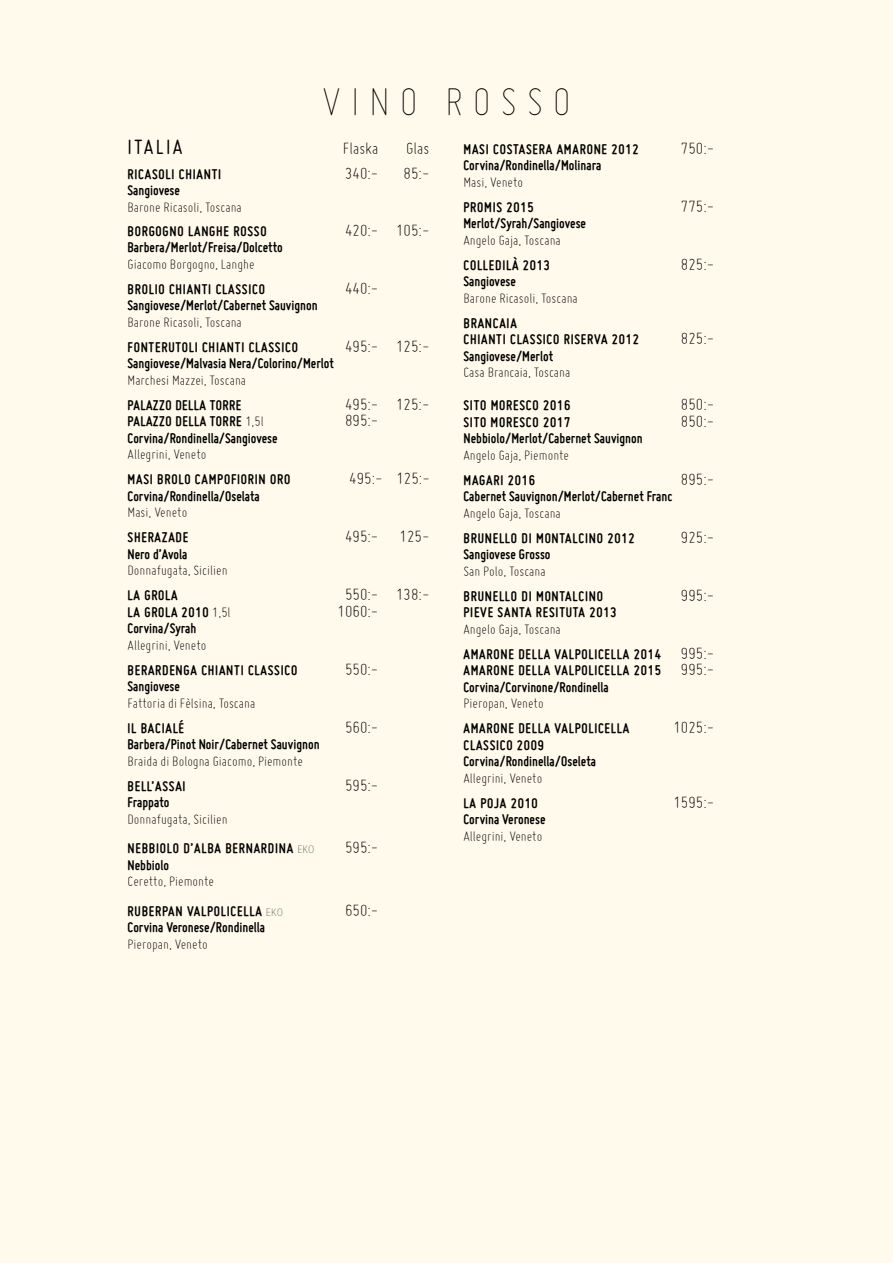
<style>
.page{position:relative;width:893px;height:1263px;background:#fffaec}
.page>*{position:absolute;margin:0;border:0;box-sizing:border-box;transform-origin:0 0}
.t1{font:45px "Miso Skinny";letter-spacing:.2em;color:#000}
.t2{font:22.5px "Miso";letter-spacing:.1em;color:#000}
.t3{font:300 18px "Miso";color:#000}
.t4{font:700 15px/29.5px "Miso";letter-spacing:.05em;color:#000}
.t5{font:700 15px/16.5px "Miso";color:#000}
.t6{font:300 15px "Miso";color:#000}
.t7{font:700 15px/16.5px "Miso";letter-spacing:.03em;color:#000}
.s1{font-weight:300}
.s2{font-family:"Helvetica Neue LT Std";font-weight:100;font-stretch:condensed;font-size:10.5px;color:#536a53}
.s3{font-weight:300;font-size:18px}
</style>
<div class="page">
<h1 class="t1" style="left:322px;top:78px;width:251px">VINO ROSSO</h1>
<h2 class="t2" style="left:128px;top:134px;width:56px">ITALIA</h2>
<p class="t3" style="left:343px;top:138px;width:37px">Flaska</p>
<p class="t3" style="left:406px;top:138px;width:25px">Glas</p>
<p class="t4" style="left:128px;top:159px;width:95px">RICASOLI CHIANTI</p>
<p class="t3" style="left:345px;top:163px;width:35px">340:-</p>
<p class="t3" style="left:404px;top:163px;width:27px">85:-</p>
<p class="t5" style="left:128px;top:182px;width:54px">Sangiovese</p>
<p class="t6" style="left:128px;top:199px;width:116px">Barone Ricasoli, Toscana</p>
<p class="t4" style="left:128px;top:216px;width:141px">BORGOGNO LANGHE ROSSO</p>
<p class="t3" style="left:345px;top:220px;width:86px">420:- 105:-</p>
<p class="t5" style="left:128px;top:239px;width:157px">Barbera/Merlot/Freisa/Dolcetto</p>
<p class="t6" style="left:128px;top:256px;width:128px">Giacomo Borgogno, Langhe</p>
<p class="t4" style="left:128px;top:274px;width:139px">BROLIO CHIANTI CLASSICO</p>
<p class="t3" style="left:345px;top:278px;width:35px">440:-</p>
<p class="t5" style="left:128px;top:297px;width:192px">Sangiovese/Merlot/Cabernet Sauvignon</p>
<p class="t6" style="left:128px;top:314px;width:116px">Barone Ricasoli, Toscana</p>
<p class="t4" style="left:128px;top:332px;width:172px">FONTERUTOLI CHIANTI CLASSICO</p>
<p class="t3" style="left:345px;top:336px;width:86px">495:- 125:-</p>
<p class="t5" style="left:128px;top:355px;width:208px">Sangiovese/Malvasia Nera/Colorino/Merlot</p>
<p class="t6" style="left:128px;top:372px;width:120px">Marchesi Mazzei, Toscana</p>
<p class="t7" style="left:128px;top:397px;width:115px">PALAZZO DELLA TORRE</p>
<p class="t3" style="left:345px;top:394px;width:86px">495:- 125:-</p>
<p class="t7" style="left:128px;top:413px;width:138px">PALAZZO DELLA TORRE <span class="s1">1,5l</span></p>
<p class="t3" style="left:345px;top:411px;width:35px">895:-</p>
<p class="t5" style="left:128px;top:430px;width:152px">Corvina/Rondinella/Sangiovese</p>
<p class="t6" style="left:128px;top:446px;width:80px">Allegrini, Veneto</p>
<p class="t4" style="left:128px;top:465px;width:164px">MASI BROLO CAMPOFIORIN ORO</p>
<p class="t3" style="left:349px;top:469px;width:82px">495:- 125:-</p>
<p class="t5" style="left:128px;top:488px;width:134px">Corvina/Rondinella/Oselata</p>
<p class="t6" style="left:128px;top:504px;width:61px">Masi, Veneto</p>
<p class="t4" style="left:128px;top:523px;width:62px">SHERAZADE</p>
<p class="t3" style="left:345px;top:527px;width:86px">495:- 125-</p>
<p class="t5" style="left:128px;top:546px;width:61px">Nero d’Avola</p>
<p class="t6" style="left:128px;top:562px;width:101px">Donnafugata, Sicilien</p>
<p class="t7" style="left:128px;top:587px;width:52px">LA GROLA</p>
<p class="t3" style="left:345px;top:585px;width:86px">550:- 138:-</p>
<p class="t4" style="left:128px;top:597px;width:105px">LA GROLA 2010 <span class="s1">1,5l</span></p>
<p class="t3" style="left:338px;top:601px;width:42px">1060:-</p>
<p class="t5" style="left:128px;top:620px;width:70px">Corvina/Syrah</p>
<p class="t6" style="left:128px;top:637px;width:80px">Allegrini, Veneto</p>
<p class="t4" style="left:128px;top:655px;width:171px">BERARDENGA CHIANTI CLASSICO</p>
<p class="t3" style="left:345px;top:659px;width:35px">550:-</p>
<p class="t5" style="left:128px;top:678px;width:54px">Sangiovese</p>
<p class="t6" style="left:128px;top:695px;width:129px">Fattoria di Fèlsina, Toscana</p>
<p class="t4" style="left:128px;top:713px;width:58px">IL BACIALÉ</p>
<p class="t3" style="left:345px;top:717px;width:35px">560:-</p>
<p class="t5" style="left:128px;top:736px;width:193px">Barbera/Pinot Noir/Cabernet Sauvignon</p>
<p class="t6" style="left:128px;top:753px;width:177px">Braida di Bologna Giacomo, Piemonte</p>
<p class="t4" style="left:128px;top:771px;width:60px">BELL’ASSAI</p>
<p class="t3" style="left:345px;top:775px;width:35px">595:-</p>
<p class="t5" style="left:128px;top:794px;width:43px">Frappato</p>
<p class="t4" style="left:128px;top:804px;width:188px"><span class="s1">Donnafugata, Sicilien<br></span>NEBBIOLO D’ALBA BERNARDINA <span class="s2">EKO</span></p>
<p class="t3" style="left:345px;top:838px;width:35px">595:-</p>
<p class="t5" style="left:128px;top:857px;width:43px">Nebbiolo</p>
<p class="t4" style="left:128px;top:867px;width:157px"><span class="s1">Ceretto, Piemonte<br></span>RUBERPAN VALPOLICELLA <span class="s2">EKO</span></p>
<p class="t5" style="left:128px;top:919px;width:139px">Corvina Veronese/Rondinella</p>
<p class="t6" style="left:128px;top:936px;width:82px">Pieropan, Veneto</p>
<p class="t3" style="left:345px;top:900px;width:35px">650:-</p>
<p class="t4" style="left:463px;top:134px;width:177px">MASI COSTASERA AMARONE 2012</p>
<p class="t3" style="left:681px;top:138px;width:35px">750:-</p>
<p class="t5" style="left:463px;top:157px;width:139px">Corvina/Rondinella/Molinara</p>
<p class="t6" style="left:463px;top:174px;width:61px">Masi, Veneto</p>
<p class="t4" style="left:463px;top:192px;width:72px">PROMIS 2015</p>
<p class="t3" style="left:681px;top:196px;width:35px">775:-</p>
<p class="t5" style="left:463px;top:215px;width:124px">Merlot/Syrah/Sangiovese</p>
<p class="t6" style="left:463px;top:232px;width:99px">Angelo Gaja, Toscana</p>
<p class="t4" style="left:463px;top:250px;width:88px">COLLEDILÀ 2013</p>
<p class="t3" style="left:681px;top:254px;width:35px">825:-</p>
<p class="t5" style="left:463px;top:273px;width:54px">Sangiovese</p>
<p class="t6" style="left:463px;top:290px;width:116px">Barone Ricasoli, Toscana</p>
<p class="t4" style="left:463px;top:315px;width:177px;line-height:16.5px">BRANCAIA<br>CHIANTI CLASSICO RISERVA 2012</p>
<p class="t3" style="left:681px;top:329px;width:35px">825:-</p>
<p class="t5" style="left:463px;top:348px;width:91px">Sangiovese/Merlot</p>
<p class="t6" style="left:463px;top:364px;width:108px">Casa Brancaia, Toscana</p>
<p class="t4" style="left:463px;top:391px;width:108px">SITO MORESCO 2016</p>
<p class="t3" style="left:681px;top:395px;width:35px">850:-</p>
<p class="t4" style="left:463px;top:407px;width:108px">SITO MORESCO 2017</p>
<p class="t3" style="left:681px;top:411px;width:35px">850:-</p>
<p class="t5" style="left:463px;top:430px;width:181px">Nebbiolo/Merlot/Cabernet Sauvignon</p>
<p class="t6" style="left:463px;top:447px;width:107px">Angelo Gaja, Piemonte</p>
<p class="t4" style="left:463px;top:465px;width:73px">MAGARI 2016</p>
<p class="t3" style="left:681px;top:469px;width:35px">895:-</p>
<p class="t5" style="left:463px;top:488px;width:210px">Cabernet Sauvignon/Merlot/Cabernet Franc</p>
<p class="t6" style="left:463px;top:505px;width:99px">Angelo Gaja, Toscana</p>
<p class="t4" style="left:463px;top:523px;width:173px">BRUNELLO DI MONTALCINO 2012</p>
<p class="t3" style="left:681px;top:527px;width:35px">925:-</p>
<p class="t5" style="left:463px;top:546px;width:89px">Sangiovese Grosso</p>
<p class="t6" style="left:463px;top:563px;width:84px">San Polo, Toscana</p>
<p class="t4" style="left:463px;top:581px;width:141px">BRUNELLO DI MONTALCINO</p>
<p class="t3" style="left:681px;top:585px;width:35px">995:-</p>
<p class="t4" style="left:463px;top:598px;width:155px">PIEVE SANTA RESITUTA 2013</p>
<p class="t4" style="left:463px;top:616px;width:252px;line-height:25px"><span class="s1">Angelo Gaja, Toscana<br></span>AMARONE DELLA VALPOLICELLA 2014 <span class="s3">995:-</span></p>
<p class="t7" style="left:463px;top:662px;width:252px">AMARONE DELLA VALPOLICELLA 2015 <span class="s3">995:-<br></span>Corvina/Corvinone/Rondinella</p>
<p class="t6" style="left:463px;top:695px;width:82px">Pieropan, Veneto</p>
<p class="t4" style="left:463px;top:714px;width:167px">AMARONE DELLA VALPOLICELLA</p>
<p class="t3" style="left:673px;top:718px;width:42px">1025:-</p>
<p class="t5" style="left:463px;top:737px;width:134px">CLASSICO 2009<br>Corvina/Rondinella/Oseleta</p>
<p class="t6" style="left:463px;top:770px;width:80px">Allegrini, Veneto</p>
<p class="t4" style="left:463px;top:788px;width:76px">LA POJA 2010</p>
<p class="t3" style="left:673px;top:792px;width:42px">1595:-</p>
<p class="t5" style="left:463px;top:811px;width:84px">Corvina Veronese</p>
<p class="t6" style="left:463px;top:828px;width:80px">Allegrini, Veneto</p>
</div>
